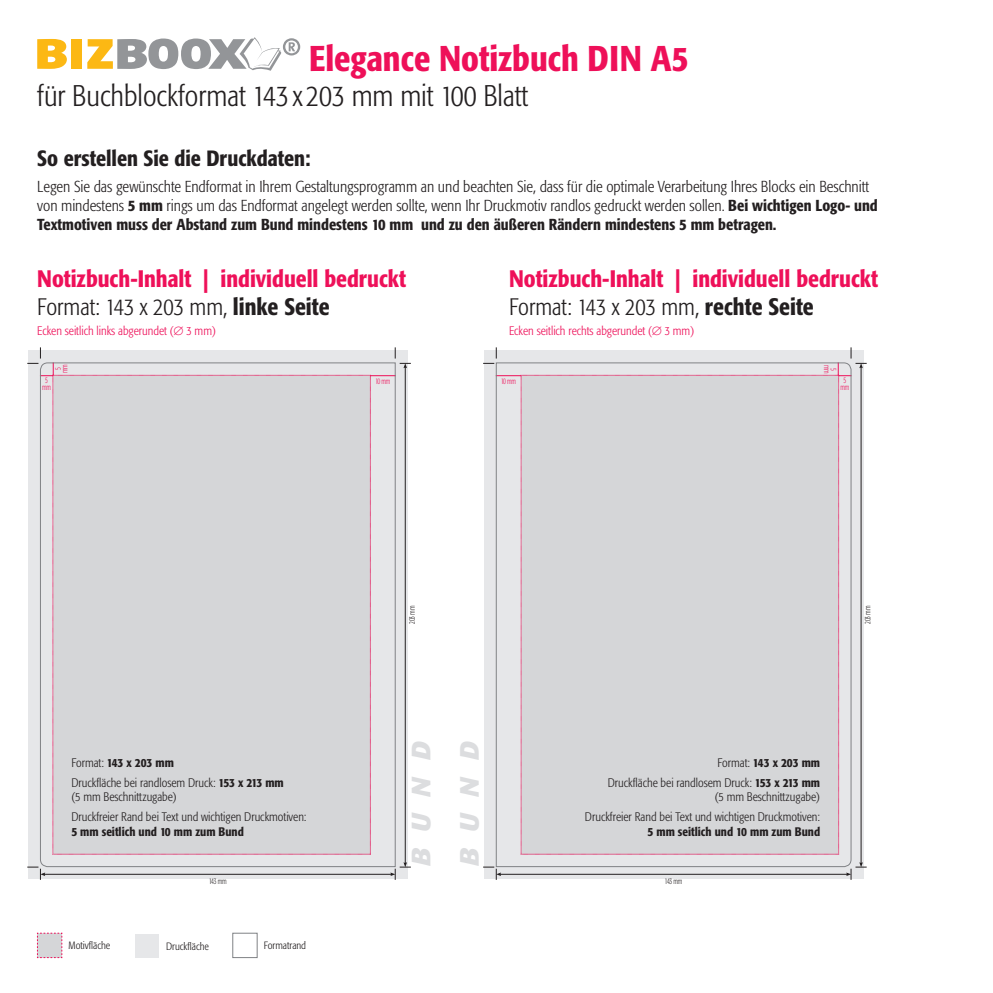
<style>
.page{position:relative;width:993px;height:993px;background:#fff}
.page>*{position:absolute;margin:0;border:0;box-sizing:border-box;transform-origin:0 0}
.t1{font:500 condensed 35.44px "Formata";color:#ee1059}
.t2{font:300 condensed 29.57px "Formata";color:#231f20}
.t3{font:italic 700 26.25px "Formata";color:#dcdddf}
.t4{font:500 condensed 23.62px/28.3px "Formata";color:#ee1059}
.t5{font:500 condensed 21.88px "Formata";color:#231f20}
.t6{font:300 condensed 15.75px/18.9px "Formata";color:#231f20}
.t7{font:300 condensed 12.25px/19.7px "Formata";color:#231f20}
.t8{font:300 condensed 12.25px "Formata";color:#ee1059}
.t9{font:500 condensed 12.25px "Formata";color:#231f20}
.t10{font:300 condensed 10.5px "Formata";color:#231f20}
.t11{font:300 condensed 8.31px "Formata";letter-spacing:-.03em;color:#231f20;scale:.77 1}
.t12{font:300 condensed 8.31px/6.6px "Formata";letter-spacing:-.03em;color:#ee1059;text-align:center;scale:.77 1}
.s1{font-weight:500}
.s2{font-weight:300;color:#231f20}
.s3{color:#231f20}
</style>
<div class="page">
<svg style="left:37px;top:39px;width:30px;height:30px"></svg>
<div style="left:71px;top:39px;width:11px;height:30px;background:#fcb814"></div>
<svg style="left:87px;top:37px;width:213px;height:34px"></svg>
<svg style="left:37px;top:932px;width:26px;height:26px"></svg>
<div style="left:135px;top:933px;width:24px;height:24px;background:#e6e7e9"></div>
<div style="left:232px;top:932px;width:25px;height:25px;border:1px solid #808285"></div>
<svg style="left:484px;top:854px;width:379px;height:24px;background:#cfd0d2"></svg>
<hr style="left:860px;top:367px;width:1px;height:496px;background:#231f20">
<hr style="left:499px;top:873px;width:348px;height:1px;background:#231f20">
<svg style="left:483px;top:866px;width:18px;height:13px"></svg>
<svg style="left:845px;top:861px;width:21px;height:18px"></svg>
<svg style="left:483px;top:347px;width:383px;height:507px"></svg>
<svg style="left:28px;top:854px;width:379px;height:24px;background:#cfd0d2"></svg>
<hr style="left:405px;top:367px;width:1px;height:496px;background:#231f20">
<hr style="left:44px;top:873px;width:347px;height:1px;background:#231f20">
<svg style="left:27px;top:866px;width:18px;height:13px"></svg>
<svg style="left:390px;top:861px;width:20px;height:18px"></svg>
<svg style="left:27px;top:347px;width:383px;height:507px"></svg>
<svg style="left:496px;top:362px;width:355px;height:504px;background:#d7d6d9"></svg>
<svg style="left:40px;top:362px;width:355px;height:504px;background:#d7d6d9"></svg>
<h1 class="t1" style="left:309px;top:37px;width:381px">Elegance Notizbuch DIN A5</h1>
<h2 class="t2" style="left:37px;top:79px;width:492px">für Buchblockformat 143 x 203 mm mit 100 Blatt</h2>
<h3 class="t5" style="left:37px;top:145px;width:275px">So erstellen Sie die Druckdaten:</h3>
<p class="t6" style="left:37px;top:177px;width:841px">Legen Sie das gewünschte Endformat in Ihrem Gestaltungsprogramm an und beachten Sie, dass für die optimale Verarbeitung Ihres Blocks ein Beschnitt von mindestens <span class="s1">5 mm</span> rings um das Endformat angelegt werden sollte, wenn Ihr Druckmotiv randlos gedruckt werden sollen. <span class="s1">Bei wichtigen Logo- und<br>Textmotiven muss der Abstand zum Bund mindestens 10 mm und zu den äußeren Rändern mindestens 5 mm betragen.</span></p>
<h3 class="t4" style="left:37px;top:264px;width:370px">Notizbuch-Inhalt | individuell bedruckt<br><span class="s2">Format: 143 x 203 mm,</span> <span class="s3">linke Seite</span></h3>
<p class="t8" style="left:37px;top:323px;width:180px">Ecken seitlich links abgerundet (∅ 3 mm)</p>
<h3 class="t4" style="left:509px;top:264px;width:370px">Notizbuch-Inhalt | individuell bedruckt<br><span class="s2">Format: 143 x 203 mm,</span> <span class="s3">rechte Seite</span></h3>
<p class="t8" style="left:509px;top:323px;width:186px">Ecken seitlich rechts abgerundet (∅ 3 mm)</p>
<p class="t12" style="left:55px;top:373px;width:13px;rotate:-90deg">5 mm</p>
<p class="t12" style="left:836px;top:364px;width:13px;rotate:90deg">5 mm</p>
<p class="t12" style="left:42px;top:377px;width:13px">5 mm</p>
<p class="t12" style="left:375px;top:377px;width:21px">10 mm</p>
<p class="t12" style="left:501px;top:377px;width:21px">10 mm</p>
<p class="t12" style="left:840px;top:377px;width:13px">5 mm</p>
<p class="t7" style="left:71px;top:752px;width:214px">Format: <span class="s1">143 x 203 mm<br></span>Druckfläche bei randlosem Druck: <span class="s1">153 x 213 mm</span></p>
<p class="t7" style="left:71px;top:787px;width:236px">(5 mm Beschnittzugabe)<br>Druckfreier Rand bei Text und wichtigen Druckmotiven:</p>
<p class="t9" style="left:71px;top:823px;width:174px">5 mm seitlich und 10 mm zum Bund</p>
<p class="t11" style="left:209px;top:875px;width:24px">143 mm</p>
<p class="t10" style="left:68px;top:939px;width:43px">Motivfläche</p>
<p class="t10" style="left:166px;top:940px;width:44px">Druckfläche</p>
<p class="t10" style="left:264px;top:939px;width:44px">Formatrand</p>
<p class="t11" style="left:407px;top:623px;width:25px;rotate:-90deg">203 mm</p>
<h3 class="t3" style="left:404px;top:865px;width:126px;rotate:-90deg">BUND</h3>
<h3 class="t3" style="left:453px;top:865px;width:126px;rotate:-90deg">BUND</h3>
<p class="t11" style="left:862px;top:623px;width:25px;rotate:-90deg">203 mm</p>
<p class="t7" style="left:607px;top:752px;width:214px;text-align:right">Format: <span class="s1">143 x 203 mm<br></span>Druckfläche bei randlosem Druck: <span class="s1">153 x 213 mm</span></p>
<p class="t7" style="left:584px;top:787px;width:236px;text-align:right">(5 mm Beschnittzugabe)<br>Druckfreier Rand bei Text und wichtigen Druckmotiven:</p>
<p class="t9" style="left:647px;top:823px;width:174px">5 mm seitlich und 10 mm zum Bund</p>
<p class="t11" style="left:664px;top:875px;width:24px">143 mm</p>
</div>
